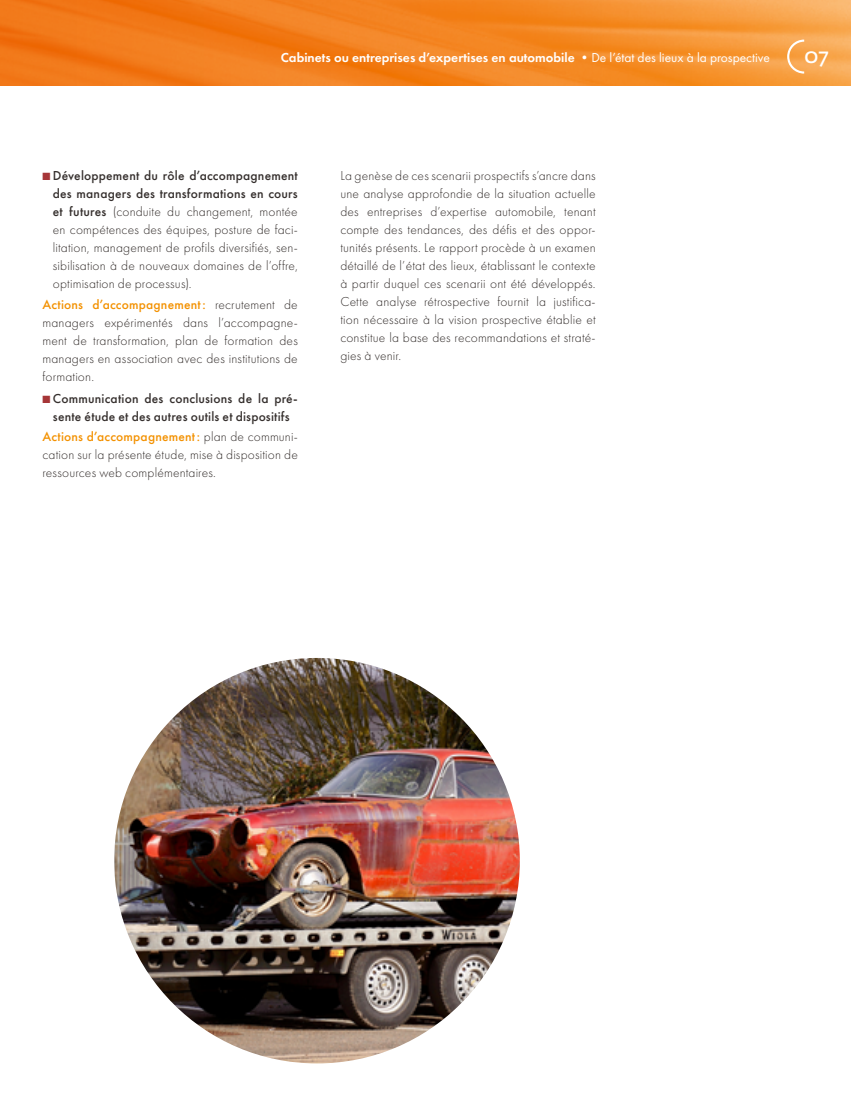
<style>
.page{position:relative;width:851px;height:1106px;background:#fff}
.page>*{position:absolute;margin:0;border:0;box-sizing:border-box;transform-origin:0 0}
.t1{font:21px "Fedra Sans Std";color:#fff}
.t2{font:300 13.5px/18px "Futura PT";letter-spacing:.015em;color:#352f2d;text-align:justify}
.t3{font:500 13.5px/18px "Futura PT";letter-spacing:.015em;color:#352f2d;text-align:center}
.t4{font:600 13.5px "Futura PT";color:#fff}
.s1{font-weight:400}
.s2{color:#a63638}
.s3{font-weight:500}
.s4{font-weight:500;color:#f39100}
</style>
<div class="page">
<img style="left:114px;top:658px;width:405px;height:405px;border-radius:203px">
<svg style="left:0;top:0;width:850px;height:85px;background:#f38624"></svg>
<svg style="left:787px;top:40px;width:17px;height:34px"></svg>
<p class="t4" style="left:281px;top:49px;width:490px">Cabinets ou entreprises d’expertises en automobile <span class="s1">•De l’état des lieux à la prospective</span></p>
<h1 class="t1" style="left:804px;top:43px;width:26px">07</h1>
<p class="t2" style="left:53px;top:167px;width:246px;text-indent:-10px"><span class="s2">■</span> <span class="s3">Développement du rôle d’accompagnement des managers des transformations en cours et futures</span> (conduite du changement, montée en compétences des équipes, posture de faci&shy;litation, management de profils diversifiés, sen&shy;sibilisation à de nouveaux domaines de l’offre, optimisation de processus).</p>
<p class="t2" style="left:43px;top:295px;width:257px"><span class="s4">Actions d’accompagnement :</span> recrutement de managers expérimentés dans l’accompagne&shy;ment de transformation, plan de formation des managers en association avec des institutions de formation.</p>
<p class="t3" style="left:43px;top:389px;width:257px"><span class="s2">■</span> Communication des conclusions de la pré&shy;sente étude et des autres outils et dispositifs</p>
<p class="t2" style="left:43px;top:427px;width:257px"><span class="s4">Actions d’accompagnement :</span> plan de communi&shy;cation sur la présente étude, mise à disposition de ressources web complémentaires.</p>
<p class="t2" style="left:340px;top:167px;width:257px">La genèse de ces scenarii prospectifs s’ancre dans une analyse approfondie de la situation actuelle des entreprises d’expertise automobile, tenant compte des tendances, des défis et des oppor&shy;tunités présents. Le rapport procède à un examen détaillé de l’état des lieux, établissant le contexte à partir duquel ces scenarii ont été développés.<br>Cette analyse rétrospective fournit la justifica&shy;tion nécessaire à la vision prospective établie et constitue la base des recommandations et straté&shy;gies à venir.</p>
</div>
